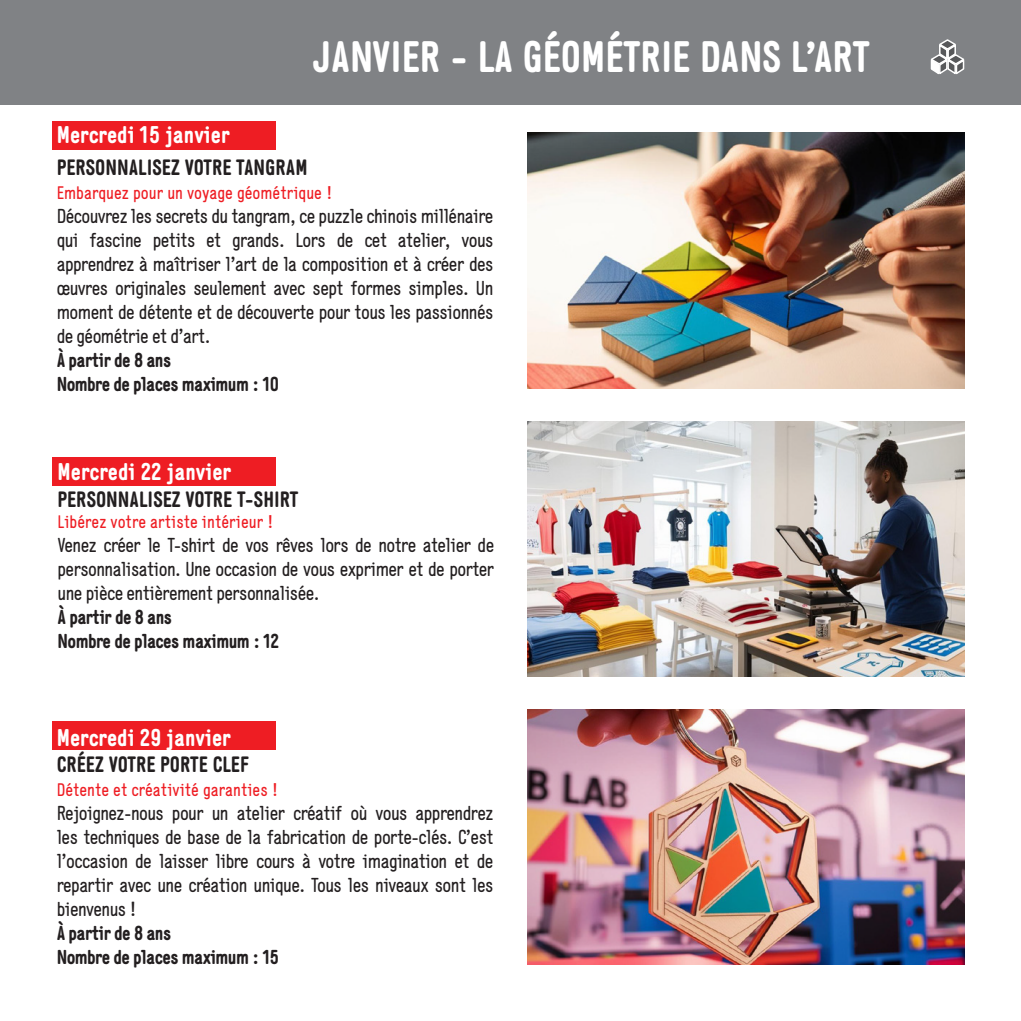
<style>
.page{position:relative;width:1021px;height:1021px;background:#fff}
.page>*{position:absolute;margin:0;border:0;box-sizing:border-box;transform-origin:0 0}
.t1{font:700 43.6px "Generika";color:#fff}
.PUCE_BLANCHE-_texte{font:700 24px "Generika";color:#fff}
.PUCE_BLANCHE-_texte-2{font:700 22px "Generika";color:#231f20}
.PUCE_BLANCHE-_texte-3{font:20px/24px "Generika";letter-spacing:-.03em;color:#231f20;text-align:justify}
.PUCE_BLANCHE-_texte-4{font:700 20px "Generika";letter-spacing:-.03em;color:#231f20}
.PUCE_BLANCHE-_texte-5{font:18px "Generika";color:#ee1d23}
</style>
<div class="page">
<div style="left:52px;top:721px;width:224px;height:29px;background:#ee1d23"></div>
<div style="left:52px;top:457px;width:224px;height:29px;background:#ee1d23"></div>
<div style="left:52px;top:121px;width:224px;height:29px;background:#ee1d23"></div>
<div style="left:0;top:0;width:1020px;height:105px;background:#808285"></div>
<svg style="left:930px;top:39px;width:35px;height:36px"></svg>
<img style="left:527px;top:133px;width:437px;height:255px">
<img style="left:527px;top:421px;width:437px;height:255px">
<img style="left:527px;top:709px;width:437px;height:255px">
<p class="t1" style="left:313px;top:30px;width:558px">JANVIER - LA GÉOMÉTRIE DANS L’ART</p>
<p class="PUCE_BLANCHE-_texte" style="left:57px;top:120px;width:175px">Mercredi 15 janvier</p>
<p class="PUCE_BLANCHE-_texte-2" style="left:57px;top:154px;width:252px">PERSONNALISEZ VOTRE TANGRAM</p>
<p class="PUCE_BLANCHE-_texte-5" style="left:57px;top:182px;width:277px">Embarquez pour un voyage géométrique !</p>
<p class="PUCE_BLANCHE-_texte-3" style="left:57px;top:204px;width:438px">Découvrez les secrets du tangram, ce puzzle chinois millénaire qui fascine petits et grands. Lors de cet atelier, vous apprendrez à maîtriser l’art de la composition et à créer des œuvres originales seulement avec sept formes simples. Un moment de détente et de découverte pour tous les passionnés de géométrie et d’art.</p>
<p class="PUCE_BLANCHE-_texte-4" style="left:57px;top:348px;width:116px">À partir de 8 ans</p>
<p class="PUCE_BLANCHE-_texte-4" style="left:57px;top:372px;width:224px">Nombre de places maximum : 10</p>
<p class="PUCE_BLANCHE-_texte" style="left:58px;top:457px;width:175px">Mercredi 22 janvier</p>
<p class="PUCE_BLANCHE-_texte-2" style="left:58px;top:486px;width:242px">PERSONNALISEZ VOTRE T-SHIRT</p>
<p class="PUCE_BLANCHE-_texte-5" style="left:58px;top:511px;width:218px">Libérez votre artiste intérieur !</p>
<p class="PUCE_BLANCHE-_texte-3" style="left:58px;top:533px;width:438px">Venez créer le T-shirt de vos rêves lors de notre atelier de personnalisation. Une occasion de vous exprimer et de porter une pièce entièrement personnalisée.</p>
<p class="PUCE_BLANCHE-_texte-4" style="left:58px;top:605px;width:116px">À partir de 8 ans</p>
<p class="PUCE_BLANCHE-_texte-4" style="left:58px;top:629px;width:223px">Nombre de places maximum : 12</p>
<p class="PUCE_BLANCHE-_texte" style="left:57px;top:723px;width:176px">Mercredi 29 janvier</p>
<p class="PUCE_BLANCHE-_texte-2" style="left:57px;top:751px;width:193px">CRÉEZ VOTRE PORTE CLEF</p>
<p class="PUCE_BLANCHE-_texte-5" style="left:57px;top:779px;width:223px">Détente et créativité garanties !</p>
<p class="PUCE_BLANCHE-_texte-3" style="left:57px;top:801px;width:438px">Rejoignez-nous pour un atelier créatif où vous apprendrez les techniques de base de la fabrication de porte-clés. C’est l’occasion de laisser libre cours à votre imagination et de repartir avec une création unique. Tous les niveaux sont les bienvenus !</p>
<p class="PUCE_BLANCHE-_texte-4" style="left:57px;top:921px;width:116px">À partir de 8 ans</p>
<p class="PUCE_BLANCHE-_texte-4" style="left:57px;top:945px;width:224px">Nombre de places maximum : 15</p>
</div>
